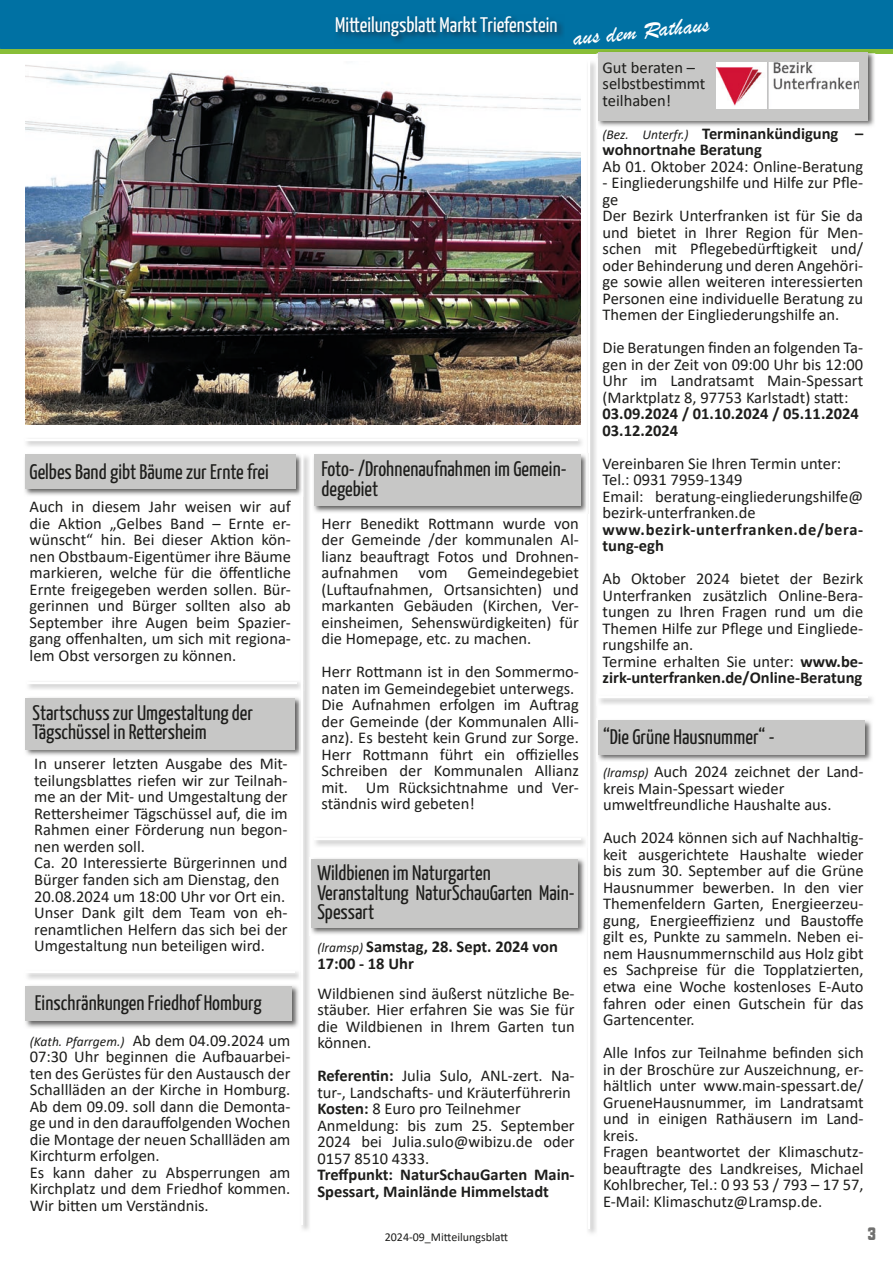
<style>
.page{position:relative;width:893px;height:1263px;background:#fff}
.page>*{position:absolute;margin:0;border:0;box-sizing:border-box;transform-origin:0 0}
.t1{font:24px "Brush Script";color:#fff}
.t2{font:21px/19.5px "Yanone Kaffeesatz";color:#1d1d1b}
.t3{font:21px "Yanone Kaffeesatz";color:#fff}
.t4{font:800 18px "Refrigerator Deluxe";color:#70706f}
.t5{font:16.5px/16.5px "Calibri";color:#1d1d1b}
.t6{font:700 16.5px/16.5px "Calibri";color:#1d1d1b}
.t7{font:700 16.5px/16.5px "Calibri";letter-spacing:.04em;color:#1d1d1b}
.t8{font:12px "Calibri";color:#1d1d1b}
.s1{font-style:italic;font-size:13.5px}
.s2{font-weight:400;font-style:italic;font-size:13.5px}
.s3{font-weight:700}
</style>
<div class="page">
<div style="left:0;top:0;width:893px;height:51px;background:#0071a3"></div>
<hr style="left:0;top:49px;width:893px;height:4px;background:#89be38">
<img style="left:337px;top:18px;width:226px;height:24px">
<img style="left:597px;top:52px;width:278px;height:75px">
<div style="left:598px;top:52px;width:269px;height:68px;background:#c7c7c6"></div>
<img style="left:597px;top:59px;width:1px;height:68px">
<img style="left:25px;top:697px;width:275px;height:59px">
<div style="left:25px;top:698px;width:270px;height:51px;background:#c7c7c6"></div>
<img style="left:300px;top:456px;width:9px;height:774px">
<svg style="left:300px;top:680px;width:4px;height:11px"></svg>
<hr style="left:301px;top:455px;width:2px;height:770px;background:#fff">
<img style="left:717px;top:62px;width:142px;height:46px">
<img style="left:311px;top:858px;width:274px;height:77px">
<div style="left:311px;top:859px;width:267px;height:68px;background:#c7c7c6"></div>
<img style="left:25px;top:62px;width:556px;height:363px">
<img style="left:313px;top:453px;width:275px;height:61px">
<div style="left:314px;top:455px;width:266px;height:51px;background:#c7c7c6"></div>
<img style="left:24px;top:454px;width:276px;height:42px">
<img style="left:300px;top:456px;width:1px;height:41px">
<img style="left:301px;top:459px;width:1px;height:32px">
<div style="left:25px;top:455px;width:271px;height:34px;background:#c7c7c6"></div>
<img style="left:598px;top:720px;width:274px;height:41px">
<div style="left:598px;top:720px;width:267px;height:34px;background:#c7c7c6"></div>
<img style="left:25px;top:985px;width:274px;height:43px">
<div style="left:26px;top:986px;width:266px;height:35px;background:#c7c7c6"></div>
<p class="t2" style="left:30px;top:461px;width:241px">Gelbes Band gibt Bäume zur Ernte frei</p>
<p class="t5" style="left:30px;top:498px;width:263px;text-align:justify">Auch in diesem Jahr weisen wir auf die Aktion „Gelbes Band – Ernte er&shy;wünscht“ hin. Bei dieser Aktion kön&shy;nen Obstbaum-Eigentümer ihre Bäume markieren, welche für die öffentliche Ernte freigegeben werden sollen. Bür&shy;gerinnen und Bürger sollten also ab September ihre Augen beim Spazier&shy;gang offenhalten, um sich mit regiona&shy;lem Obst versorgen zu können.</p>
<p class="t2" style="left:33px;top:702px;width:222px">Startschuss zur Umgestaltung der<br>Tägschüssel in Rettersheim</p>
<p class="t5" style="left:34px;top:755px;width:255px">In unserer letzten Ausgabe des Mit&shy;teilungsblattes riefen wir zur Teilnah&shy;me an der Mit- und Umgestaltung der Rettersheimer Tägschüssel auf, die im Rahmen einer Förderung nun begon&shy;nen werden soll.<br>Ca. 20 Interessierte Bürgerinnen und Bürger fanden sich am Dienstag, den 20.08.2024 um 18:00 Uhr vor Ort ein.<br>Unser Dank gilt dem Team von eh&shy;renamtlichen Helfern das sich bei der Umgestaltung nun beteiligen wird.</p>
<p class="t2" style="left:35px;top:992px;width:228px">Einschränkungen Friedhof Homburg</p>
<p class="t5" style="left:30px;top:1031px;width:262px"><span class="s1">(Kath. Pfarrgem.)</span> Ab dem 04.09.2024 um 07:30 Uhr beginnen die Aufbauarbei&shy;ten des Gerüstes für den Austausch der Schallläden an der Kirche in Homburg.<br>Ab dem 09.09. soll dann die Demonta&shy;ge und in den darauffolgenden Wochen die Montage der neuen Schallläden am Kirchturm erfolgen.<br>Es kann daher zu Absperrungen am Kirchplatz und dem Friedhof kommen.<br>Wir bitten um Verständnis.</p>
<p class="t3" style="left:335px;top:10px;width:224px">Mitteilungsblatt Markt Triefenstein</p>
<h1 class="t1" style="left:571px;top:23px;width:138px;rotate:-6deg">aus dem Rathaus</h1>
<p class="t2" style="left:321px;top:458px;width:247px">Foto- /Drohnenaufnahmen im Gemein&shy;degebiet</p>
<p class="t5" style="left:321px;top:515px;width:259px;text-align:justify">Herr Benedikt Rottmann wurde von der Gemeinde /der kommunalen Al&shy;lianz beauftragt Fotos und Drohnen&shy;aufnahmen vom Gemeindegebiet (Luftaufnahmen, Ortsansichten) und markanten Gebäuden (Kirchen, Ver&shy;einsheimen, Sehenswürdigkeiten) für die Homepage, etc. zu machen.</p>
<p class="t5" style="left:321px;top:663px;width:259px">Herr Rottmann ist in den Sommermo&shy;naten im Gemeindegebiet unterwegs.<br>Die Aufnahmen erfolgen im Auftrag der Gemeinde (der Kommunalen Alli&shy;anz). Es besteht kein Grund zur Sorge.<br>Herr Rottmann führt ein offizielles Schreiben der Kommunalen Allianz mit. Um Rücksichtnahme und Ver&shy;ständnis wird gebeten!</p>
<p class="t2" style="left:317px;top:862px;width:259px">Wildbienen im Naturgarten<br>Veranstaltung NaturSchauGarten Main-<br>Spessart</p>
<p class="t6" style="left:317px;top:938px;width:242px"><span class="s2">(lramsp)</span> Samstag, 28. Sept. 2024 von<br>17:00 - 18 Uhr</p>
<p class="t5" style="left:317px;top:984px;width:259px;text-align:justify">Wildbienen sind äußerst nützliche Be&shy;stäuber. Hier erfahren Sie was Sie für die Wildbienen in Ihrem Garten tun können.</p>
<p class="t5" style="left:317px;top:1067px;width:259px"><span class="s3">Referentin:</span> Julia Sulo, ANL-zert. Na&shy;tur-, Landschafts- und Kräuterführerin<br><span class="s3">Kosten:</span> 8 Euro pro Teilnehmer<br>Anmeldung: bis zum 25. September<br>2024 bei Julia.sulo@wibizu.de oder<br>0157 8510 4333.</p>
<p class="t6" style="left:317px;top:1166px;width:259px">Treffpunkt: NaturSchauGarten Main-<br>Spessart, Mainlände Himmelstadt</p>
<p class="t5" style="left:603px;top:59px;width:104px">Gut beraten – selbstbestimmt teilhaben!</p>
<p class="t6" style="left:603px;top:125px;width:262px"><span class="s2">(Bez. Unterfr.)</span> Terminankündigung – wohnortnahe Beratung</p>
<p class="t5" style="left:603px;top:158px;width:262px">Ab 01. Oktober 2024: Online-Beratung</p>
<p class="t5" style="left:603px;top:174px;width:262px">- Eingliederungshilfe und Hilfe zur Pfle&shy;ge<br>Der Bezirk Unterfranken ist für Sie da und bietet in Ihrer Region für Men&shy;schen mit Pflegebedürftigkeit und/ oder Behinderung und deren Angehöri&shy;ge sowie allen weiteren interessierten Personen eine individuelle Beratung zu Themen der Eingliederungshilfe an.</p>
<p class="t5" style="left:603px;top:339px;width:262px;text-align:justify">Die Beratungen finden an folgenden Ta&shy;gen in der Zeit von 09:00 Uhr bis 12:00<br>Uhr im Landratsamt Main-Spessart (Marktplatz 8, 97753 Karlstadt) statt:</p>
<p class="t6" style="left:603px;top:405px;width:257px">03.09.2024 / 01.10.2024 / 05.11.2024<br>03.12.2024</p>
<p class="t5" style="left:603px;top:455px;width:262px">Vereinbaren Sie Ihren Termin unter:<br>Tel.: 0931 7959-1349<br>Email: beratung-eingliederungshilfe@ bezirk-unterfranken.de</p>
<p class="t7" style="left:603px;top:521px;width:262px">www.bezirk-unterfranken.de/bera&shy;tung-egh</p>
<p class="t5" style="left:603px;top:570px;width:262px">Ab Oktober 2024 bietet der Bezirk Unterfranken zusätzlich Online-Bera&shy;tungen zu Ihren Fragen rund um die Themen Hilfe zur Pflege und Eingliede&shy;rungshilfe an.<br>Termine erhalten Sie unter: <span class="s3">www.be&shy;zirk-unterfranken.de/Online-Beratung</span></p>
<p class="t2" style="left:603px;top:726px;width:173px">“Die Grüne Hausnummer“ -</p>
<p class="t5" style="left:603px;top:763px;width:262px"><span class="s1">(lramsp)</span> Auch 2024 zeichnet der Land&shy;kreis Main-Spessart wieder umweltfreundliche Haushalte aus.</p>
<p class="t5" style="left:603px;top:829px;width:262px;text-align:justify">Auch 2024 können sich auf Nachhaltig&shy;keit ausgerichtete Haushalte wieder bis zum 30. September auf die Grüne Hausnummer bewerben. In den vier Themenfeldern Garten, Energieerzeu&shy;gung, Energieeffizienz und Baustoffe gilt es, Punkte zu sammeln. Neben ei&shy;nem Hausnummernschild aus Holz gibt es Sachpreise für die Topplatzierten, etwa eine Woche kostenloses E-Auto fahren oder einen Gutschein für das Gartencenter.</p>
<p class="t5" style="left:603px;top:1044px;width:262px">Alle Infos zur Teilnahme befinden sich in der Broschüre zur Auszeichnung, er&shy;hältlich unter www.main-spessart.de/ GrueneHausnummer, im Landratsamt und in einigen Rathäusern im Land&shy;kreis.<br>Fragen beantwortet der Klimaschutz&shy;beauftragte des Landkreises, Michael Kohlbrecher, Tel.: 0 93 53 / 793 – 17 57, E-Mail: Klimaschutz@Lramsp.de.</p>
<p class="t8" style="left:385px;top:1229px;width:125px">2024-09_Mitteilungsblatt</p>
<p class="t4" style="left:867px;top:1223px;width:10px">3</p>
</div>
